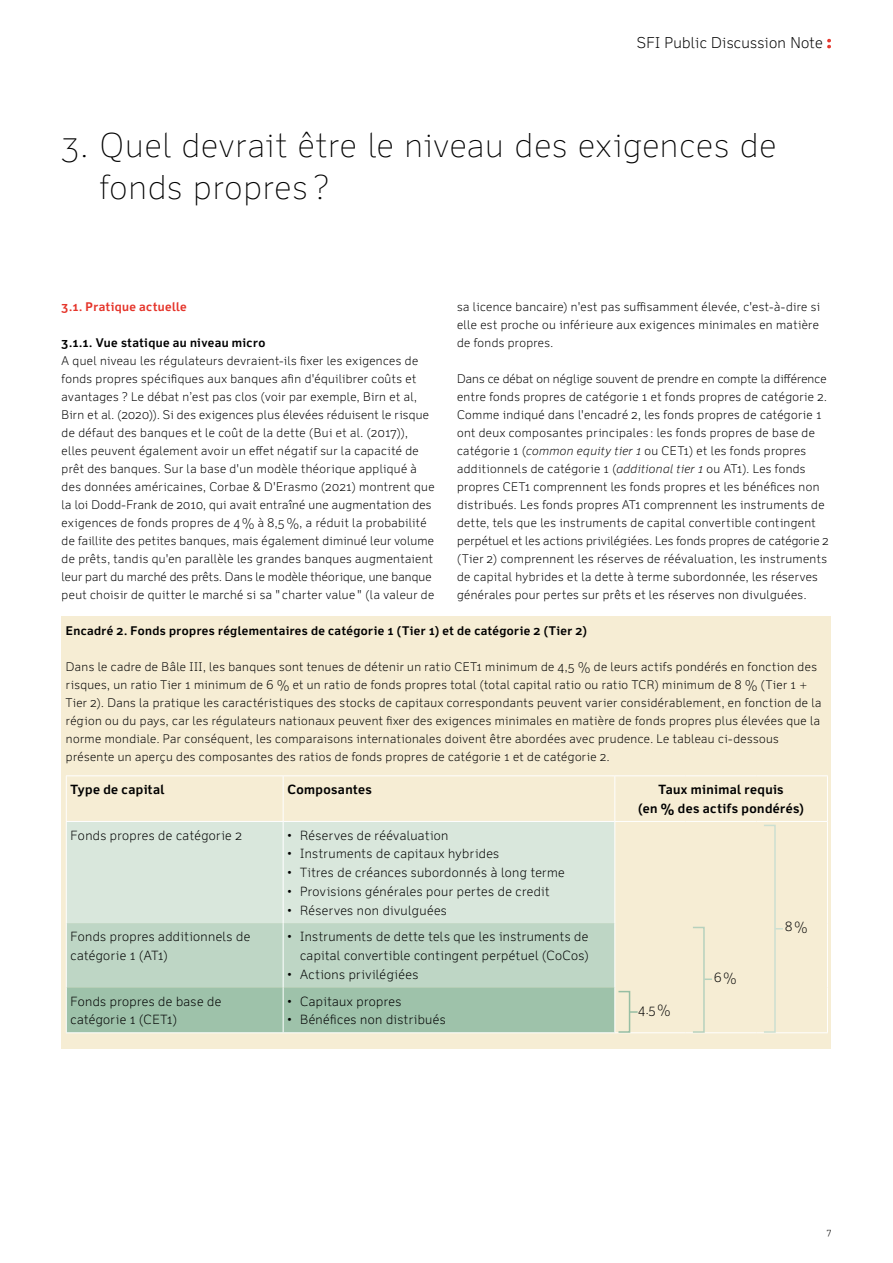
<style>
.page{position:relative;width:893px;height:1263px;background:#fff}
.page>*{position:absolute;margin:0;border:0;box-sizing:border-box;transform-origin:0 0}
.t1{font:100 33px/42px "Felbridge Pro";letter-spacing:.03em;color:#000}
.t2{font:300 15px "Felbridge Pro";letter-spacing:.02em;color:#000}
.t3{font:300 12.75px/18.8px "Felbridge Pro";letter-spacing:.03em;color:#000}
.t4{font:700 12.75px/18.8px "Felbridge Pro";letter-spacing:.03em;color:#000;text-align:center}
.t5{font:300 12px/18px "Felbridge Pro";letter-spacing:.03em;color:#000}
.t6{font:700 12px "Felbridge Pro";letter-spacing:.035em;color:#000}
.t7{font:700 12px "Felbridge Pro";letter-spacing:.035em;color:#e5342a}
.t8{font:300 9px "Felbridge Pro";color:#000}
.s1{font-weight:700;font-size:16.5px;color:#e5342a}
.s2{font-style:italic}
</style>
<div class="page">
<div style="left:62px;top:617px;width:769px;height:432px;background:#f6edd4"></div>
<div style="left:67px;top:822px;width:547px;height:101px;background:#d9e7dc"></div>
<hr style="left:66px;top:775px;width:217px;height:1px;background:#fff">
<hr style="left:66px;top:776px;width:1px;height:45px;background:#fff">
<hr style="left:283px;top:775px;width:332px;height:1px;background:#fff">
<hr style="left:283px;top:776px;width:1px;height:45px;background:#fff">
<hr style="left:615px;top:775px;width:71px;height:1px;background:#fff">
<hr style="left:614px;top:776px;width:1px;height:45px;background:#fff">
<hr style="left:686px;top:775px;width:71px;height:1px;background:#fff">
<hr style="left:757px;top:775px;width:71px;height:1px;background:#fff">
<hr style="left:827px;top:776px;width:1px;height:45px;background:#fff">
<hr style="left:66px;top:821px;width:217px;height:1px;background:#fff">
<hr style="left:66px;top:822px;width:1px;height:101px;background:#fff">
<hr style="left:283px;top:821px;width:332px;height:1px;background:#fff">
<hr style="left:283px;top:822px;width:1px;height:101px;background:#fff">
<hr style="left:615px;top:821px;width:71px;height:1px;background:#fff">
<hr style="left:614px;top:822px;width:1px;height:101px;background:#fff">
<hr style="left:686px;top:821px;width:71px;height:1px;background:#fff">
<hr style="left:757px;top:821px;width:71px;height:1px;background:#fff">
<hr style="left:827px;top:822px;width:1px;height:101px;background:#fff">
<hr style="left:827px;top:923px;width:1px;height:64px;background:#fff">
<hr style="left:827px;top:987px;width:1px;height:45px;background:#fff">
<hr style="left:615px;top:1032px;width:71px;height:1px;background:#fff">
<hr style="left:686px;top:1032px;width:71px;height:1px;background:#fff">
<hr style="left:757px;top:1032px;width:71px;height:1px;background:#fff">
<svg style="left:66px;top:923px;width:572px;height:110px;background:#b4cfbb"></svg>
<svg style="left:691px;top:926px;width:21px;height:107px"></svg>
<svg style="left:762px;top:824px;width:21px;height:209px"></svg>
<p class="t2" style="left:637px;top:34px;width:196px">SFI Public Discussion Note <span class="s1">:</span></p>
<h1 class="t1" style="left:100px;top:124px;width:678px;text-indent:-38px">3. Quel devrait être le niveau des exigences de fonds propres ?</h1>
<p class="t7" style="left:62px;top:299px;width:127px">3.1. Pratique actuelle</p>
<p class="t6" style="left:62px;top:335px;width:205px">3.1.1. Vue statique au niveau micro</p>
<p class="t5" style="left:62px;top:351px;width:374px">A quel niveau les régulateurs devraient-ils fixer les exigences de fonds propres spécifiques aux banques afin d'équilibrer coûts et avantages ? Le débat n’est pas clos (voir par exemple, Birn et al, Birn et al. (2020)). Si des exigences plus élevées réduisent le risque de défaut des banques et le coût de la dette (Bui et al. (2017)), elles peuvent également avoir un effet négatif sur la capacité de prêt des banques. Sur la base d'un modèle théorique appliqué à des données américaines, Corbae &amp; D'Erasmo (2021) montrent que la loi Dodd-Frank de 2010, qui avait entraîné une augmentation des exigences de fonds propres de 4% à 8,5%, a réduit la probabilité de faillite des petites banques, mais également diminué leur volume de prêts, tandis qu'en parallèle les grandes banques augmentaient leur part du marché des prêts. Dans le modèle théorique, une banque peut choisir de quitter le marché si sa " charter value " (la valeur de</p>
<p class="t5" style="left:457px;top:297px;width:365px;text-align:justify">sa licence bancaire) n'est pas suffisamment élevée, c'est-à-dire si elle est proche ou inférieure aux exigences minimales en matière de fonds propres.</p>
<p class="t5" style="left:457px;top:369px;width:373px">Dans ce débat on néglige souvent de prendre en compte la différence entre fonds propres de catégorie 1 et fonds propres de catégorie 2.<br>Comme indiqué dans l'encadré 2, les fonds propres de catégorie 1 ont deux composantes principales : les fonds propres de base de catégorie 1 (<span class="s2">common equity tier 1</span> ou CET1) et les fonds propres additionnels de catégorie 1 (<span class="s2">additional tier 1</span> ou AT1). Les fonds propres CET1 comprennent les fonds propres et les bénéfices non distribués. Les fonds propres AT1 comprennent les instruments de dette, tels que les instruments de capital convertible contingent perpétuel et les actions privilégiées. Les fonds propres de catégorie 2 (Tier 2) comprennent les réserves de réévaluation, les instruments de capital hybrides et la dette à terme subordonnée, les réserves générales pour pertes sur prêts et les réserves non divulguées.</p>
<p class="t6" style="left:66px;top:623px;width:522px">Encadré 2. Fonds propres réglementaires de catégorie 1 (Tier 1) et de catégorie 2 (Tier 2)</p>
<p class="t5" style="left:66px;top:657px;width:757px">Dans le cadre de Bâle III, les banques sont tenues de détenir un ratio CET1 minimum de 4,5 % de leurs actifs pondérés en fonction des risques, un ratio Tier 1 minimum de 6 % et un ratio de fonds propres total (total capital ratio ou ratio TCR) minimum de 8 % (Tier 1 + Tier 2). Dans la pratique les caractéristiques des stocks de capitaux correspondants peuvent varier considérablement, en fonction de la région ou du pays, car les régulateurs nationaux peuvent fixer des exigences minimales en matière de fonds propres plus élevées que la norme mondiale. Par conséquent, les comparaisons internationales doivent être abordées avec prudence. Le tableau ci-dessous présente un aperçu des composantes des ratios de fonds propres de catégorie 1 et de catégorie 2.</p>
<p class="t4" style="left:71px;top:780px;width:95px">Type de capital</p>
<p class="t4" style="left:287px;top:780px;width:86px">Composantes</p>
<p class="t4" style="left:638px;top:780px;width:167px">Taux minimal requis<br>(en % des actifs pondérés)</p>
<p class="t3" style="left:71px;top:826px;width:173px">Fonds propres de catégorie 2</p>
<p class="t3" style="left:287px;top:826px;width:163px">• Réserves de réévaluation</p>
<p class="t3" style="left:287px;top:844px;width:213px">• Instruments de capitaux hybrides</p>
<p class="t3" style="left:287px;top:863px;width:279px">• Titres de créances subordonnés à long terme</p>
<p class="t3" style="left:287px;top:882px;width:264px">• Provisions générales pour pertes de credit</p>
<p class="t3" style="left:287px;top:901px;width:161px">• Réserves non divulguées</p>
<p class="t3" style="left:785px;top:917px;width:24px">8%</p>
<p class="t3" style="left:70px;top:927px;width:181px">Fonds propres additionnels de catégorie 1 (AT1)</p>
<p class="t3" style="left:287px;top:927px;width:303px;text-align:right">• Instruments de dette tels que les instruments de capital convertible contingent perpétuel (CoCos)</p>
<p class="t3" style="left:287px;top:965px;width:132px">• Actions privilégiées</p>
<p class="t3" style="left:714px;top:968px;width:24px">6%</p>
<p class="t3" style="left:70px;top:991px;width:152px">Fonds propres de base de catégorie 1 (CET1)</p>
<p class="t3" style="left:287px;top:991px;width:115px">• Capitaux propres</p>
<p class="t3" style="left:638px;top:1000px;width:34px">4.5%</p>
<p class="t3" style="left:287px;top:1010px;width:160px">• Bénéfices non distribués</p>
<p class="t8" style="left:827px;top:1226px;width:6px">7</p>
</div>
